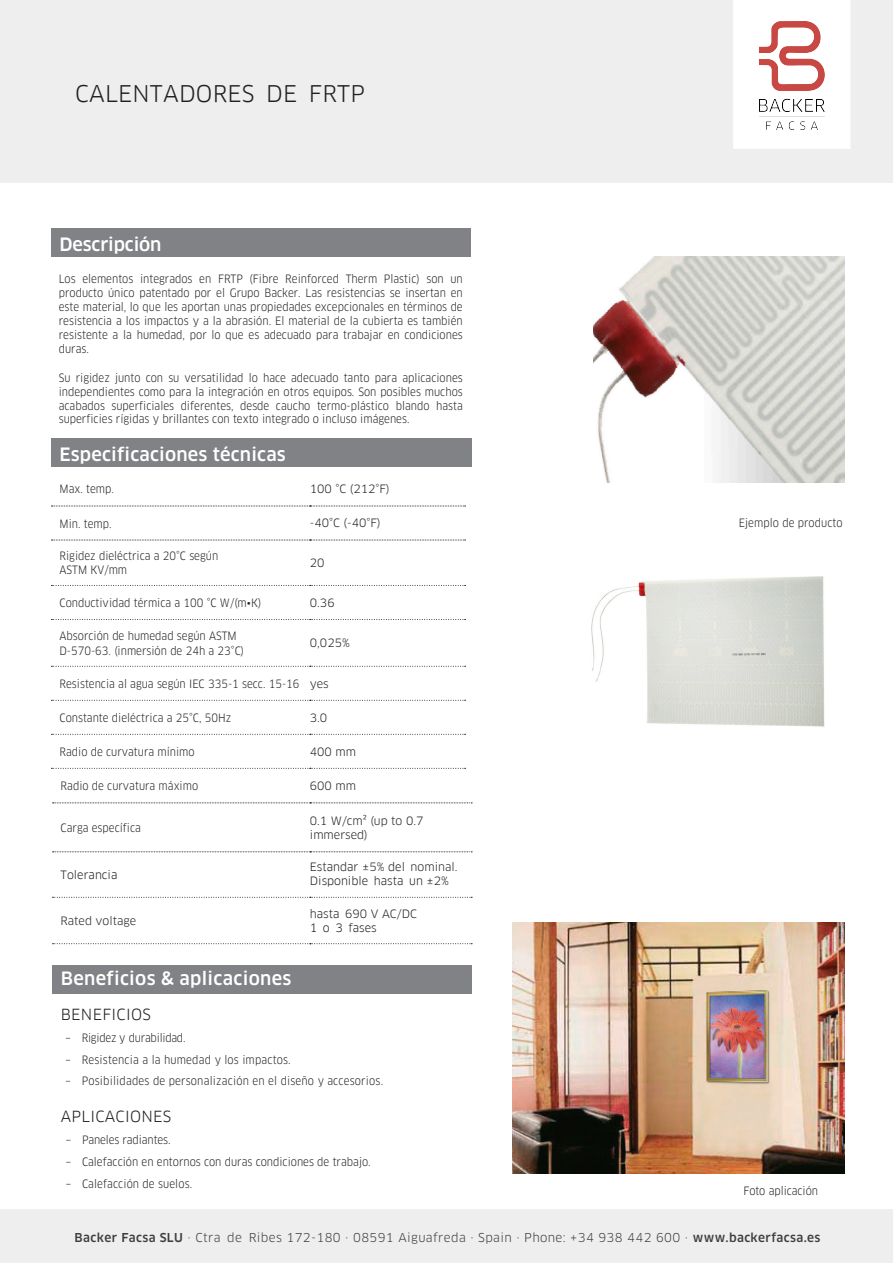
<style>
.page{position:relative;width:893px;height:1263px;background:#fff}
.page>*{position:absolute;margin:0;border:0;box-sizing:border-box;transform-origin:0 0}
.t1{font:22.5px "Clan Pro";letter-spacing:.01em;color:#231f20}
.t2{font:500 18px "Clan Pro";letter-spacing:.01em;color:#fff}
.t3{font:500 18px "Clan Pro";letter-spacing:-.01em;color:#fff}
.t4{font:15px "Clan Pro";letter-spacing:.02em;color:#231f20}
.t5{font:12px "Clan Pro";letter-spacing:.03em;color:#3e3e3f}
.tabtext_rad_1{font:condensed 11.25px/14.1px "Clan Pro";color:#231f20;text-align:justify}
.t6{font:11.25px/14.1px "Clan Pro";color:#231f20}
.tabtext_rad_1-2{font:condensed 11.25px "Clan Pro";letter-spacing:-.02em;color:#231f20}
.s1{font-stretch:normal}
.s2{font-weight:500}
</style>
<div class="page">
<div style="left:0;top:1209px;width:893px;height:54px;background:#eeeeef"></div>
<div style="left:0;top:0;width:893px;height:182px;background:#eeeeef"></div>
<div style="left:733px;top:0;width:117px;height:149px;background:#fff"></div>
<img style="left:591px;top:576px;width:234px;height:151px">
<div style="left:51px;top:228px;width:419px;height:29px;background:#808285"></div>
<div style="left:51px;top:438px;width:421px;height:29px;background:#808285"></div>
<svg style="left:51px;top:585px;width:415px;height:1px"></svg>
<svg style="left:51px;top:619px;width:415px;height:1px"></svg>
<svg style="left:51px;top:666px;width:415px;height:1px"></svg>
<svg style="left:51px;top:700px;width:415px;height:1px"></svg>
<svg style="left:51px;top:734px;width:415px;height:1px"></svg>
<svg style="left:51px;top:768px;width:415px;height:1px"></svg>
<svg style="left:51px;top:506px;width:415px;height:1px"></svg>
<svg style="left:51px;top:540px;width:415px;height:1px"></svg>
<div style="left:52px;top:965px;width:420px;height:29px;background:#808285"></div>
<svg style="left:53px;top:897px;width:419px;height:1px"></svg>
<svg style="left:53px;top:943px;width:419px;height:1px"></svg>
<svg style="left:53px;top:802px;width:419px;height:1px"></svg>
<svg style="left:53px;top:851px;width:419px;height:1px"></svg>
<img style="left:594px;top:257px;width:250px;height:226px">
<img style="left:512px;top:923px;width:332px;height:250px">
<img style="left:760px;top:21px;width:65px;height:108px">
<h1 class="t1" style="left:75px;top:80px;width:291px">CALENTADORES DE FRTP</h1>
<h2 class="t3" style="left:60px;top:234px;width:103px">Descripción</h2>
<p class="tabtext_rad_1" style="left:59px;top:272px;width:405px">Los elementos integrados en FRTP (Fibre Reinforced Therm Plastic) son un producto único patentado por el Grupo Backer. Las resistencias se insertan en este material, lo que les aportan unas propiedades excepcionales en términos de resistencia a los impactos y a la abrasión. El material de la cubierta es también resistente a la humedad, por lo que es adecuado para trabajar en condiciones duras.</p>
<p class="tabtext_rad_1" style="left:59px;top:370px;width:405px">Su rigidez junto con su versatilidad lo hace adecuado tanto para aplicaciones independientes como para la integración en otros equipos. Son posibles muchos acabados superficiales diferentes, desde caucho termo-plástico blando hasta superficies rígidas y brillantes con texto integrado o incluso imágenes.</p>
<h2 class="t2" style="left:60px;top:444px;width:228px">Especificaciones técnicas</h2>
<p class="tabtext_rad_1" style="left:60px;top:482px;width:56px">Max. temp.</p>
<p class="t6" style="left:310px;top:482px;width:81px">100 °C (212°F)</p>
<p class="tabtext_rad_1" style="left:60px;top:516px;width:54px">Min. temp.</p>
<p class="t6" style="left:310px;top:516px;width:72px">-40°C (-40°F)</p>
<p class="tabtext_rad_1" style="left:60px;top:549px;width:160px">Rigidez dieléctrica a 20°C según<br>ASTM KV/mm</p>
<p class="t6" style="left:310px;top:556px;width:16px">20</p>
<p class="tabtext_rad_1" style="left:60px;top:596px;width:203px">Conductividad térmica a 100 °C W/(m•K)</p>
<p class="t6" style="left:310px;top:596px;width:26px">0.36</p>
<p class="tabtext_rad_1" style="left:60px;top:629px;width:186px">Absorción de humedad según ASTM<br>D-570-63. (inmersión de 24h a 23°C)</p>
<p class="t6" style="left:310px;top:636px;width:41px">0,025%</p>
<p class="tabtext_rad_1" style="left:60px;top:677px;width:271px">Resistencia al agua según IEC 335-1 secc. 15-16 <span class="s1">yes</span></p>
<p class="tabtext_rad_1" style="left:60px;top:711px;width:173px">Constante dieléctrica a 25°C, 50Hz</p>
<p class="t6" style="left:310px;top:710px;width:19px">3.0</p>
<p class="tabtext_rad_1" style="left:60px;top:745px;width:137px">Radio de curvatura mínimo</p>
<p class="t6" style="left:310px;top:744px;width:48px">400 mm</p>
<p class="tabtext_rad_1" style="left:61px;top:779px;width:139px">Radio de curvatura máximo</p>
<p class="t6" style="left:310px;top:779px;width:48px">600 mm</p>
<p class="tabtext_rad_1" style="left:61px;top:821px;width:82px">Carga específica</p>
<p class="t6" style="left:310px;top:813px;width:115px">0.1 W/cm² (up to 0.7 immersed)</p>
<p class="t6" style="left:61px;top:867px;width:58px">Tolerancia</p>
<p class="t6" style="left:310px;top:859px;width:149px">Estandar ±5% del nominal.<br>Disponible hasta un ±2%</p>
<p class="t6" style="left:61px;top:914px;width:77px">Rated voltage</p>
<p class="t6" style="left:310px;top:906px;width:108px">hasta 690 V AC/DC<br>1 o 3 fases</p>
<h2 class="t2" style="left:61px;top:968px;width:232px">Beneficios &amp; aplicaciones</h2>
<h3 class="t4" style="left:61px;top:1005px;width:92px">BENEFICIOS</h3>
<p class="tabtext_rad_1-2" style="left:65px;top:1031px;width:122px"><span class="s1">–</span> Rigidez y durabilidad.</p>
<p class="tabtext_rad_1" style="left:65px;top:1052px;width:227px"><span class="s1">–</span> Resistencia a la humedad y los impactos.</p>
<p class="tabtext_rad_1" style="left:65px;top:1074px;width:320px"><span class="s1">–</span> Posibilidades de personalización en el diseño y accesorios.</p>
<h3 class="t4" style="left:61px;top:1108px;width:112px">APLICACIONES</h3>
<p class="tabtext_rad_1" style="left:65px;top:1133px;width:107px"><span class="s1">–</span> Paneles radiantes.</p>
<p class="tabtext_rad_1" style="left:65px;top:1155px;width:307px"><span class="s1">–</span> Calefacción en entornos con duras condiciones de trabajo.</p>
<p class="tabtext_rad_1" style="left:65px;top:1177px;width:128px"><span class="s1">–</span> Calefacción de suelos.</p>
<p class="tabtext_rad_1" style="left:739px;top:516px;width:105px">Ejemplo de producto</p>
<p class="tabtext_rad_1" style="left:743px;top:1183px;width:76px">Foto aplicación</p>
<p class="t5" style="left:75px;top:1230px;width:747px"><span class="s2">Backer Facsa SLU</span> · Ctra de Ribes 172-180 · 08591 Aiguafreda · Spain · Phone: +34 938 442 600 · <span class="s2">www.backerfacsa.es</span></p>
</div>
